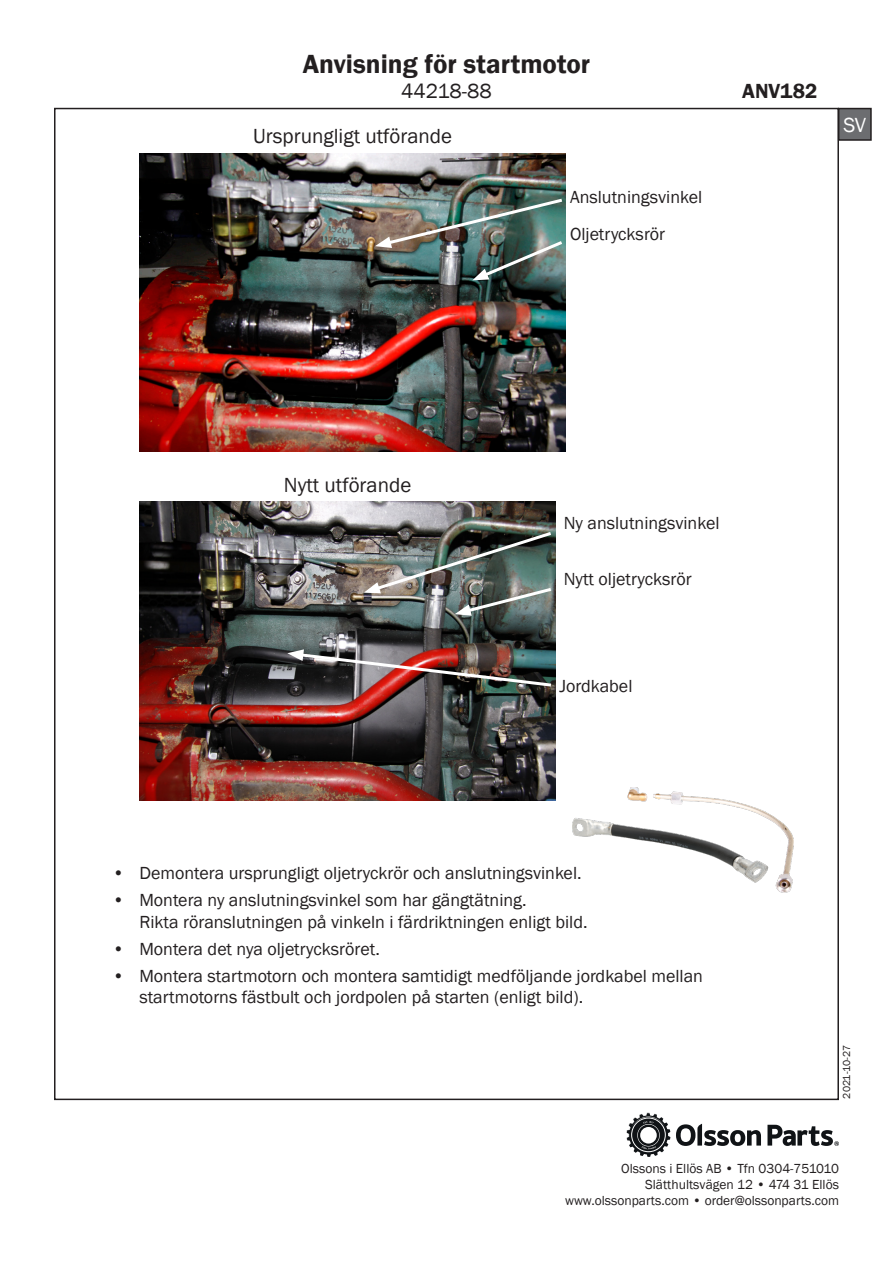
<style>
.page{position:relative;width:893px;height:1263px;background:#fff}
.page>*{position:absolute;margin:0;border:0;box-sizing:border-box;transform-origin:0 0}
.t1{font:600 27px "Franklin Gothic";color:#231f20}
.t2{font:21px "Franklin Gothic";color:#231f20}
.t3{font:600 21px "Franklin Gothic";color:#231f20}
.t4{font:21px "Franklin Gothic";color:#fff}
.t5{font:18px/21.6px "Franklin Gothic";color:#231f20}
.t6{font:13.5px/16.2px "Franklin Gothic";color:#231f20;text-align:right}
.t7{font:10.5px "Franklin Gothic";letter-spacing:-.03em;color:#231f20}
</style>
<div class="page">
<img style="left:572px;top:788px;width:221px;height:105px">
<img style="left:140px;top:153px;width:426px;height:299px">
<img style="left:140px;top:501px;width:415px;height:299px">
<img style="left:375px;top:197px;width:190px;height:83px">
<img style="left:364px;top:530px;width:190px;height:86px">
<img style="left:287px;top:649px;width:267px;height:39px">
<div style="left:839px;top:109px;width:32px;height:31px;background:#6c6d70"></div>
<div style="left:838px;top:108px;width:34px;height:33px;border:2px solid #231f20"></div>
<svg style="left:676px;top:1124px;width:85px;height:22px"></svg>
<svg style="left:626px;top:1113px;width:44px;height:44px"></svg>
<svg style="left:767px;top:1125px;width:72px;height:21px"></svg>
<p class="t1" style="left:303px;top:47px;width:289px">Anvisning för startmotor</p>
<p class="t2" style="left:401px;top:78px;width:92px">44218-88</p>
<p class="t3" style="left:742px;top:78px;width:77px">ANV182</p>
<p class="t2" style="left:253px;top:123px;width:201px">Ursprungligt utförande</p>
<p class="t5" style="left:570px;top:187px;width:134px">Anslutningsvinkel</p>
<p class="t5" style="left:570px;top:224px;width:97px">Oljetrycksrör</p>
<p class="t4" style="left:843px;top:112px;width:24px">SV</p>
<p class="t2" style="left:284px;top:471px;width:129px">Nytt utförande</p>
<p class="t5" style="left:564px;top:512px;width:157px">Ny anslutningsvinkel</p>
<p class="t5" style="left:564px;top:569px;width:130px">Nytt oljetrycksrör</p>
<p class="t5" style="left:559px;top:675px;width:74px">Jordkabel</p>
<p class="t5" style="left:112px;top:863px;width:471px">• Demontera ursprungligt oljetryckrör och anslutningsvinkel.</p>
<p class="t5" style="left:139px;top:890px;width:450px;text-indent:-27px">• Montera ny anslutningsvinkel som har gängtätning.<br>Rikta röranslutningen på vinkeln i färdriktningen enligt bild.</p>
<p class="t5" style="left:112px;top:938px;width:269px">• Montera det nya oljetrycksröret.</p>
<p class="t5" style="left:139px;top:965px;width:565px;text-indent:-27px">• Montera startmotorn och montera samtidigt medföljande jordkabel mellan startmotorns fästbult och jordpolen på starten (enligt bild).</p>
<p class="t7" style="left:840px;top:1098px;width:55px;rotate:-90deg">2021-10-27</p>
<p class="t6" style="left:565px;top:1160px;width:275px">Olssons i Ellös AB • Tfn 0304-751010<br>Slätthultsvägen 12 • 474 31 Ellös www.olssonparts.com • order@olssonparts.com</p>
</div>
